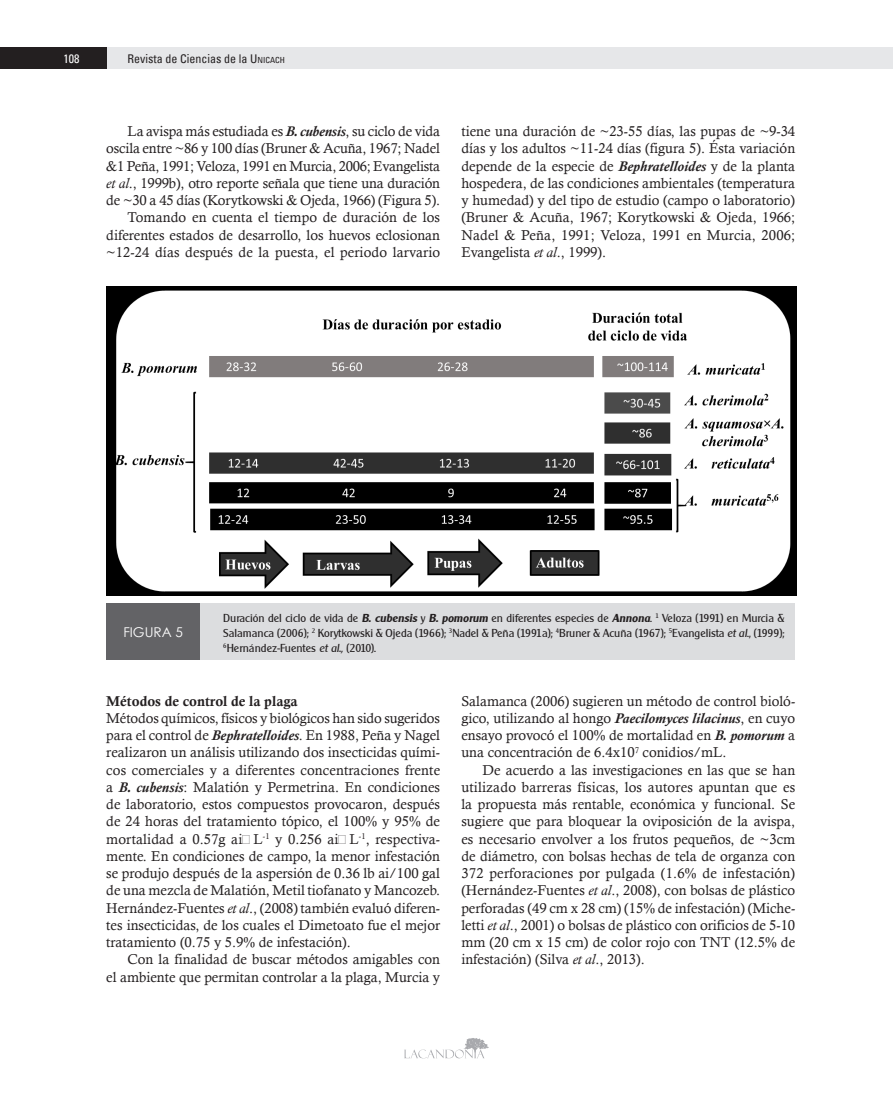
<style>
.page{position:relative;width:893px;height:1106px;background:#fff}
.page>*{position:absolute;margin:0;border:0;box-sizing:border-box;transform-origin:0 0}
.t1{font:14.25px/17.2px "Calisto";color:#231f20;text-align:justify}
.t2{font:14.25px "Calis MT Bol";color:#231f20}
.t3{font:13.5px "Century Gothic";color:#fff}
.t4{font:condensed 12px "Univers";color:#231f20}
.t5{font:condensed 12px "Univers";color:#fff}
.t6{font:11.25px/15px "Clarity Gothic SF";color:#231f20;text-align:justify}
.s1{font-style:inherit}
.s2{font-size:8.4px}
.s3{font-weight:700;font-style:italic}
.s4{font-style:italic}
.s5{font-family:"Clarity Gothic SF Bold";font-style:italic}
.s6{font-family:"Clarity Gothic SF Italic"}
</style>
<div class="page">
<div style="left:872px;top:48px;width:21px;height:21px;background:#e6e7e9"></div>
<div style="left:21px;top:48px;width:851px;height:21px;background:#e6e7e9"></div>
<div style="left:0;top:48px;width:106px;height:21px;background:#231f20"></div>
<svg style="left:404px;top:1038px;width:85px;height:20px"></svg>
<img style="left:106px;top:287px;width:690px;height:308px">
<div style="left:106px;top:603px;width:689px;height:56px;background:#dcdddf"></div>
<div style="left:106px;top:603px;width:94px;height:56px;background:#636366"></div>
<p class="t5" style="left:63px;top:51px;width:17px">108</p>
<p class="t4" style="left:128px;top:51px;width:159px">Revista de Ciencias de la <span class="s1">U</span><span class="s2">NICACH</span></p>
<p class="t1" style="left:106px;top:122px;width:335px;text-align:right">La avispa más estudiada es <span class="s3">B. cubensis</span>, su ciclo de vida oscila entre ~86 y 100 días (Bruner &amp; Acuña, 1967; Nadel &amp;1 Peña, 1991; Veloza, 1991 en Murcia, 2006; Evangelista <span class="s4">et al</span>., 1999b), otro reporte señala que tiene una duración de ~30 a 45 días (Korytkowski &amp; Ojeda, 1966) (Figura 5).<br>Tomando en cuenta el tiempo de duración de los diferentes estados de desarrollo, los huevos eclosionan ~12-24 días después de la puesta, el periodo larvario</p>
<p class="t1" style="left:461px;top:122px;width:335px">tiene una duración de ~23-55 días, las pupas de ~9-34 días y los adultos ~11-24 días (figura 5). Ésta variación depende de la especie de <span class="s3">Bephratelloides</span> y de la planta hospedera, de las condiciones ambientales (temperatura y humedad) y del tipo de estudio (campo o laboratorio) (Bruner &amp; Acuña, 1967; Korytkowski &amp; Ojeda, 1966; Nadel &amp; Peña, 1991; Veloza, 1991 en Murcia, 2006; Evangelista <span class="s4">et al</span>., 1999).</p>
<p class="t3" style="left:123px;top:623px;width:61px">FIGURA 5</p>
<p class="t6" style="left:223px;top:610px;width:563px">Duración del ciclo de vida de <span class="s5">B. cubensis</span> y <span class="s5">B. pomorum</span> en diferentes especies de <span class="s5">Annona</span>. <sup>1</sup> Veloza (1991) en Murcia &amp; Salamanca (2006); <sup>2</sup> Korytkowski &amp; Ojeda (1966); <sup>3</sup>Nadel &amp; Peña (1991a); <sup>4</sup>Bruner &amp; Acuña (1967); <sup>5</sup>Evangelista <span class="s6">et al</span>., (1999); <sup>6</sup>Hernández-Fuentes <span class="s6">et al.,</span> (2010).</p>
<p class="t2" style="left:106px;top:695px;width:193px">Métodos de control de la plaga</p>
<p class="t1" style="left:106px;top:709px;width:335px">Métodos químicos, físicos y biológicos han sido sugeridos para el control de <span class="s3">Bephratelloides</span>. En 1988, Peña y Nagel realizaron un análisis utilizando dos insecticidas quími&shy;cos comerciales y a diferentes concentraciones frente a <span class="s3">B. cubensis</span>: Malatión y Permetrina. En condiciones de laboratorio, estos compuestos provocaron, después de 24 horas del tratamiento tópico, el 100% y 95% de mortalidad a 0.57g ai→L<sup>-1</sup> y 0.256 ai→L<sup>-1</sup>, respectiva&shy;mente. En condiciones de campo, la menor infestación se produjo después de la aspersión de 0.36 lb ai/100 gal de una mezcla de Malatión, Metil tiofanato y Mancozeb.<br>Hernández-Fuentes <span class="s4">et al</span>., (2008) también evaluó diferen&shy;tes insecticidas, de los cuales el Dimetoato fue el mejor tratamiento (0.75 y 5.9% de infestación).</p>
<p class="t1" style="left:106px;top:950px;width:335px;text-align:right">Con la finalidad de buscar métodos amigables con<br>el ambiente que permitan controlar a la plaga, Murcia y</p>
<p class="t1" style="left:461px;top:692px;width:335px">Salamanca (2006) sugieren un método de control bioló&shy;gico, utilizando al hongo <span class="s3">Paecilomyces lilacinus</span>, en cuyo ensayo provocó el 100% de mortalidad en <span class="s3">B. pomorum</span> a una concentración de 6.4x10<sup>7</sup> conidios/mL.</p>
<p class="t1" style="left:461px;top:761px;width:335px;text-indent:21px">De acuerdo a las investigaciones en las que se han utilizado barreras físicas, los autores apuntan que es la propuesta más rentable, económica y funcional. Se sugiere que para bloquear la oviposición de la avispa, es necesario envolver a los frutos pequeños, de ~3cm de diámetro, con bolsas hechas de tela de organza con 372 perforaciones por pulgada (1.6% de infestación) (Hernández-Fuentes <span class="s4">et al</span>., 2008), con bolsas de plástico perforadas (49 cm x 28 cm) (15% de infestación) (Miche&shy;letti <span class="s4">et al</span>., 2001) o bolsas de plástico con orificios de 5-10 mm (20 cm x 15 cm) de color rojo con TNT (12.5% de infestación) (Silva <span class="s4">et al</span>., 2013).</p>
</div>
